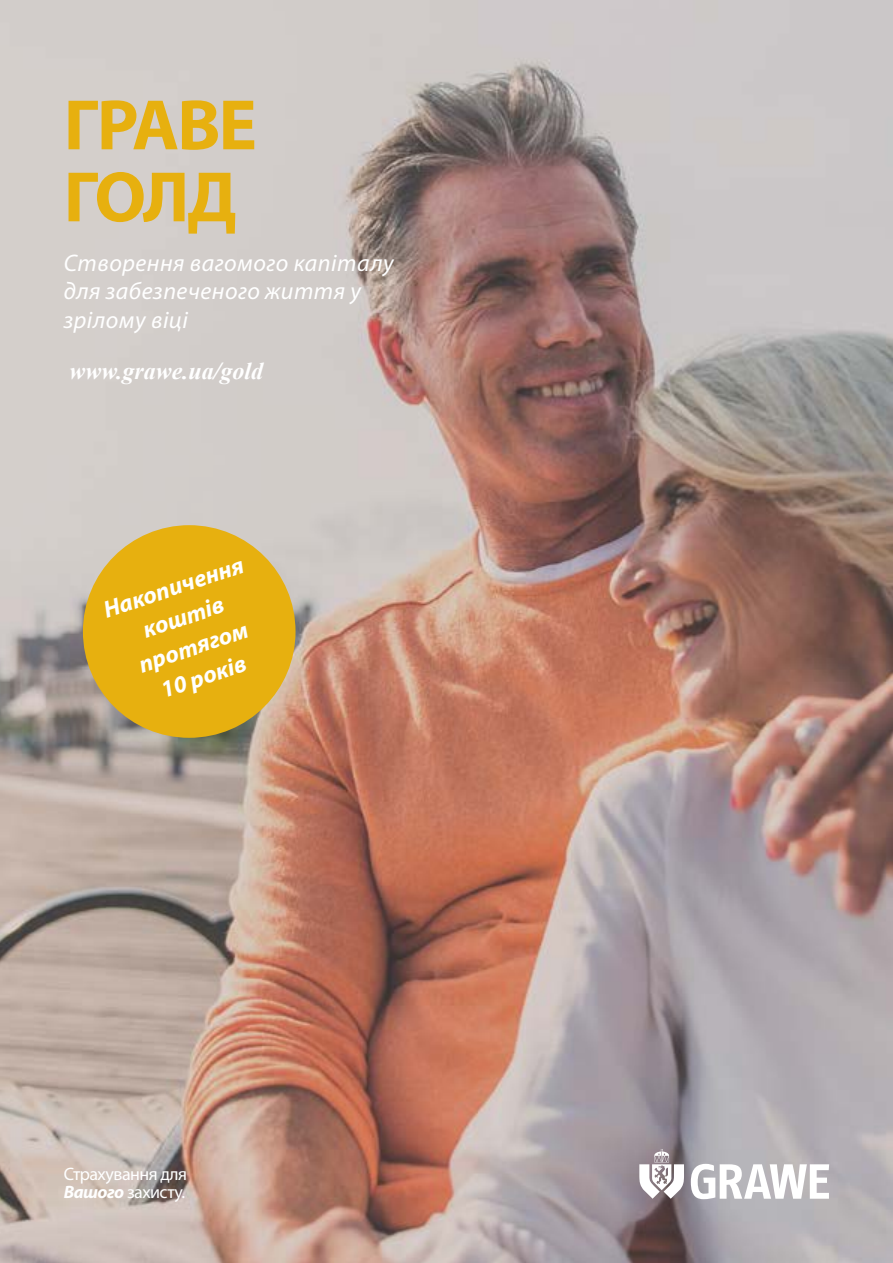
<style>
.page{position:relative;width:893px;height:1263px;background:#fff}
.page>*{position:absolute;margin:0;border:0;box-sizing:border-box;transform-origin:0 0}
.t1{font:700 72px/72px "Myriad Pro";letter-spacing:-.03em;color:#e7b00f}
.t2{font:italic 24px/28.8px "Myriad Pro";letter-spacing:.02em;color:#fff}
.t3{font:italic 700 24px/31.5px "Myriad Pro";color:#fff;text-align:center}
.t4{font:italic 700 24px "Times New Roman";color:#fff}
.t5{font:18px/18px "Myriad Pro";letter-spacing:-.03em;color:#fff}
.s1{font-weight:700;font-style:italic}
</style>
<div class="page">
<img style="left:0;top:0;width:893px;height:1263px">
<svg style="left:691px;top:1164px;width:138px;height:35px"></svg>
<svg style="left:639px;top:1149px;width:45px;height:50px"></svg>
<div style="left:83px;top:525px;width:213px;height:213px;background:#e7b00f;border-radius:50%"></div>
<h1 class="t1" style="left:64px;top:87px;width:195px">ГРАВЕ<br>ГОЛД</h1>
<p class="t2" style="left:64px;top:248px;width:331px">Створення вагомого капіталу для забезпеченого життя у зрілому віці</p>
<p class="t4" style="left:69px;top:354px;width:195px">www.grawe.ua/gold</p>
<p class="t3" style="left:99px;top:595px;width:148px;rotate:-19deg">Накопичення коштів протягом<br>10 років</p>
<p class="t5" style="left:64px;top:1164px;width:125px">Страхування для<br><span class="s1">Вашого</span> захисту.</p>
</div>
